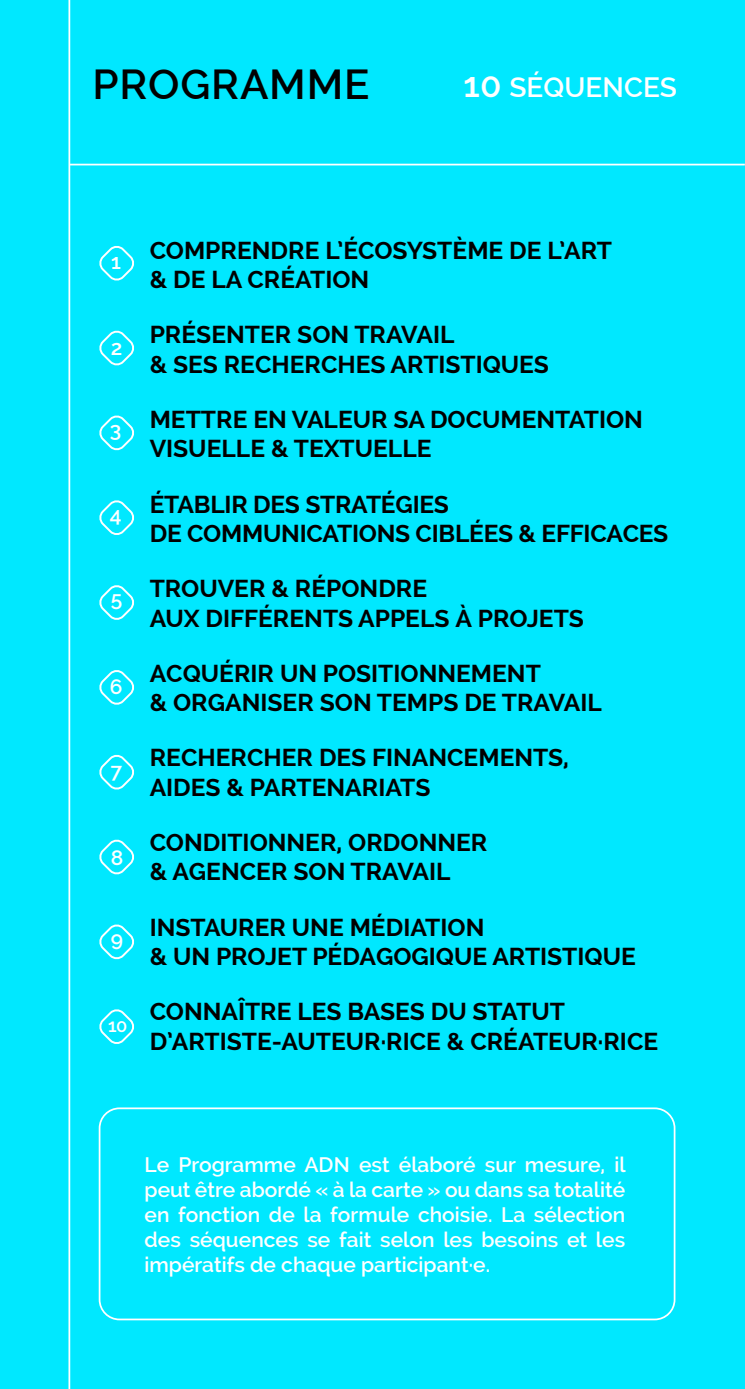
<style>
.page{position:relative;width:745px;height:1389px;background:#fff}
.page>*{position:absolute;margin:0;border:0;box-sizing:border-box;transform-origin:0 0}
.t1{font:600 42px "Raleway";letter-spacing:.02em;color:#000}
.t2{font:600 28px "Raleway";color:#fff}
.t3{font:700 24.5px/29.4px "Raleway";color:#000}
.t4{font:600 21px/25.2px "Raleway";color:#fff;text-align:justify}
.t5{font:600 18.38px "Raleway";color:#fff}
.s1{font-size:35px}
</style>
<div class="page">
<div style="left:0;top:0;width:744px;height:1389px;background:#00e8ff"></div>
<hr style="left:69px;top:164px;width:675px;height:1px;background:#fff">
<hr style="left:68px;top:0;width:2px;height:1389px;background:#fff">
<svg style="left:99px;top:246px;width:35px;height:35px"></svg>
<svg style="left:99px;top:330px;width:35px;height:36px"></svg>
<svg style="left:99px;top:415px;width:35px;height:36px"></svg>
<svg style="left:99px;top:500px;width:35px;height:35px"></svg>
<svg style="left:99px;top:585px;width:35px;height:35px"></svg>
<svg style="left:99px;top:670px;width:35px;height:35px"></svg>
<svg style="left:99px;top:754px;width:35px;height:36px"></svg>
<svg style="left:99px;top:839px;width:35px;height:36px"></svg>
<svg style="left:99px;top:924px;width:35px;height:36px"></svg>
<svg style="left:99px;top:1009px;width:35px;height:35px"></svg>
<div style="left:99px;top:1107px;width:576px;height:213px;border:2px solid #fff;border-radius:20px"></div>
<h1 class="t1" style="left:92px;top:60px;width:278px">PROGRAMME</h1>
<p class="t2" style="left:463px;top:71px;width:215px"><span class="s1">10</span> SÉQUENCES</p>
<p class="t4" style="left:111px;top:249px;width:11px">1</p>
<p class="t4" style="left:111px;top:335px;width:13px">2</p>
<p class="t4" style="left:110px;top:417px;width:13px">3</p>
<p class="t4" style="left:110px;top:502px;width:13px">4</p>
<p class="t4" style="left:111px;top:586px;width:13px">5</p>
<p class="t4" style="left:110px;top:674px;width:14px">6</p>
<p class="t4" style="left:110px;top:758px;width:13px">7</p>
<p class="t4" style="left:111px;top:845px;width:14px">8</p>
<p class="t4" style="left:111px;top:926px;width:14px">9</p>
<p class="t5" style="left:108px;top:1015px;width:21px">10</p>
<p class="t3" style="left:150px;top:236px;width:463px">COMPRENDRE L’ÉCOSYSTÈME DE L’ART &amp; DE LA CRÉATION</p>
<p class="t3" style="left:150px;top:320px;width:400px">PRÉSENTER SON TRAVAIL<br>&amp; SES RECHERCHES ARTISTIQUES</p>
<p class="t3" style="left:150px;top:405px;width:494px">METTRE EN VALEUR SA DOCUMENTATION<br>VISUELLE &amp; TEXTUELLE</p>
<p class="t3" style="left:150px;top:489px;width:519px">ÉTABLIR DES STRATÉGIES<br>DE COMMUNICATIONS CIBLÉES &amp; EFFICACES</p>
<p class="t3" style="left:150px;top:574px;width:435px">TROUVER &amp; RÉPONDRE<br>AUX DIFFÉRENTS APPELS À PROJETS</p>
<p class="t3" style="left:150px;top:659px;width:453px">ACQUÉRIR UN POSITIONNEMENT<br>&amp; ORGANISER SON TEMPS DE TRAVAIL</p>
<p class="t3" style="left:150px;top:743px;width:420px">RECHERCHER DES FINANCEMENTS,<br>AIDES &amp; PARTENARIATS</p>
<p class="t3" style="left:150px;top:828px;width:339px">CONDITIONNER, ORDONNER &amp; AGENCER SON TRAVAIL</p>
<p class="t3" style="left:150px;top:912px;width:487px">INSTAURER UNE MÉDIATION<br>&amp; UN PROJET PÉDAGOGIQUE ARTISTIQUE</p>
<p class="t3" style="left:150px;top:997px;width:509px">CONNAÎTRE LES BASES DU STATUT<br>D’ARTISTE-AUTEUR·RICE &amp; CRÉATEUR·RICE</p>
<p class="t4" style="left:144px;top:1152px;width:482px">Le Programme ADN est élaboré sur mesure, il peut être abordé « à la carte » ou dans sa totalité en fonction de la formule choisie. La sélection des séquences se fait selon les besoins et les impératifs de chaque participant·e.</p>
</div>
